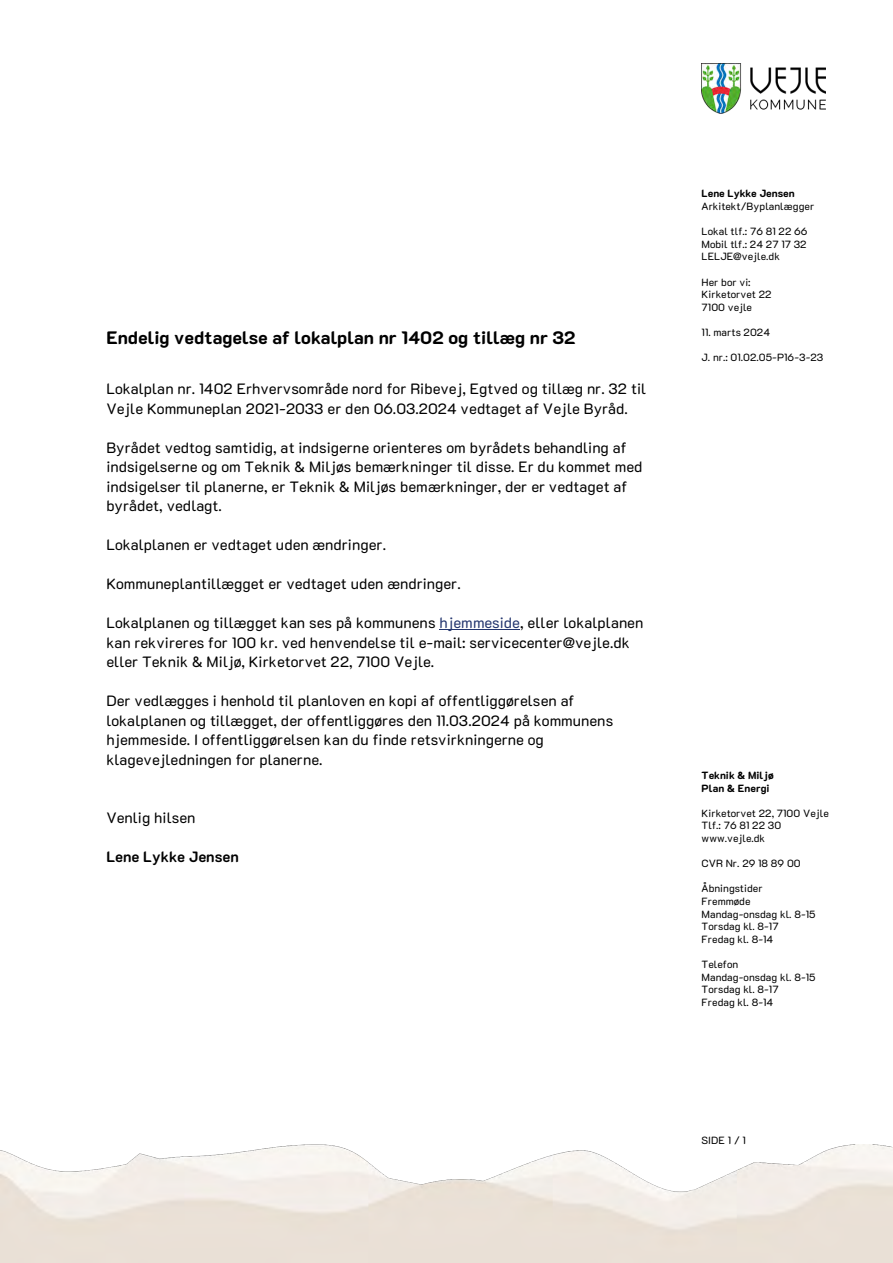
<style>
.page{position:relative;width:893px;height:1263px;background:#fff}
.page>*{position:absolute;margin:0;border:0;box-sizing:border-box;transform-origin:0 0}
.t1{font:800 18px "K2 D";color:#000}
.t2{font:15px/19.5px "K2 D";color:#000}
.t3{font:700 15px "K2 D";color:#000}
.t4{font:10.5px/12.6px "K2 D";color:#000}
.t5{font:800 10.5px "K2 D";color:#000}
.s1{color:#23356e}
</style>
<div class="page">
<img style="left:702px;top:64px;width:123px;height:49px">
<img style="left:0;top:1144px;width:893px;height:119px">
<hr style="left:439px;top:629px;width:81px;height:1px;background:#23356e">
<h1 class="t1" style="left:106px;top:327px;width:471px">Endelig vedtagelse af lokalplan nr 1402 og tillæg nr 32</h1>
<p class="t2" style="left:106px;top:379px;width:541px">Lokalplan nr. 1402 Erhvervsområde nord for Ribevej, Egtved og tillæg nr. 32 til<br>Vejle Kommuneplan 2021-2033 er den 06.03.2024 vedtaget af Vejle Byråd.</p>
<p class="t2" style="left:106px;top:438px;width:538px">Byrådet vedtog samtidig, at indsigerne orienteres om byrådets behandling af indsigelserne og om Teknik &amp; Miljøs bemærkninger til disse. Er du kommet med indsigelser til planerne, er Teknik &amp; Miljøs bemærkninger, der er vedtaget af byrådet, vedlagt.</p>
<p class="t2" style="left:106px;top:535px;width:281px">Lokalplanen er vedtaget uden ændringer.</p>
<p class="t2" style="left:106px;top:574px;width:356px">Kommuneplantillægget er vedtaget uden ændringer.</p>
<p class="t2" style="left:106px;top:613px;width:539px">Lokalplanen og tillægget kan ses på kommunens <span class="s1">hjemmeside</span>, eller lokalplanen kan rekvireres for 100 kr. ved henvendelse til e-mail: servicecenter@vejle.dk eller Teknik &amp; Miljø, Kirketorvet 22, 7100 Vejle.</p>
<p class="t2" style="left:106px;top:691px;width:508px">Der vedlægges i henhold til planloven en kopi af offentliggørelsen af lokalplanen og tillægget, der offentliggøres den 11.03.2024 på kommunens hjemmeside. I offentliggørelsen kan du finde retsvirkningerne og klagevejledningen for planerne.</p>
<p class="t2" style="left:106px;top:808px;width:91px">Venlig hilsen</p>
<p class="t3" style="left:106px;top:848px;width:134px">Lene Lykke Jensen</p>
<p class="t5" style="left:702px;top:188px;width:95px">Lene Lykke Jensen</p>
<p class="t4" style="left:702px;top:200px;width:114px">Arkitekt/Byplanlægger</p>
<p class="t4" style="left:702px;top:225px;width:107px">Lokal tlf.: 76 81 22 66</p>
<p class="t4" style="left:702px;top:238px;width:107px">Mobil tlf.: 24 27 17 32</p>
<p class="t4" style="left:702px;top:250px;width:80px">LELJE@vejle.dk</p>
<p class="t4" style="left:702px;top:276px;width:51px">Her bor vi:</p>
<p class="t4" style="left:702px;top:288px;width:71px">Kirketorvet 22</p>
<p class="t4" style="left:702px;top:301px;width:52px">7100 vejle</p>
<p class="t4" style="left:702px;top:326px;width:70px">11. marts 2024</p>
<p class="t4" style="left:702px;top:351px;width:123px">J. nr.: 01.02.05-P16-3-23</p>
<p class="t5" style="left:702px;top:769px;width:74px">Teknik &amp; Miljø</p>
<p class="t5" style="left:702px;top:782px;width:69px">Plan &amp; Energi</p>
<p class="t4" style="left:702px;top:807px;width:129px">Kirketorvet 22, 7100 Vejle</p>
<p class="t4" style="left:702px;top:819px;width:81px">Tlf.: 76 81 22 30</p>
<p class="t4" style="left:702px;top:832px;width:65px">www.vejle.dk</p>
<p class="t4" style="left:702px;top:857px;width:101px">CVR Nr. 29 18 89 00</p>
<p class="t4" style="left:702px;top:882px;width:62px">Åbningstider<br>Fremmøde</p>
<p class="t4" style="left:702px;top:908px;width:115px">Mandag-onsdag kl. 8-15</p>
<p class="t4" style="left:702px;top:920px;width:79px">Torsdag kl. 8-17</p>
<p class="t4" style="left:702px;top:933px;width:73px">Fredag kl. 8-14</p>
<p class="t4" style="left:702px;top:958px;width:38px">Telefon</p>
<p class="t4" style="left:702px;top:971px;width:115px">Mandag-onsdag kl. 8-15<br>Torsdag kl. 8-17<br>Fredag kl. 8-14</p>
<p class="t4" style="left:702px;top:1134px;width:46px">SIDE 1 / 1</p>
</div>
